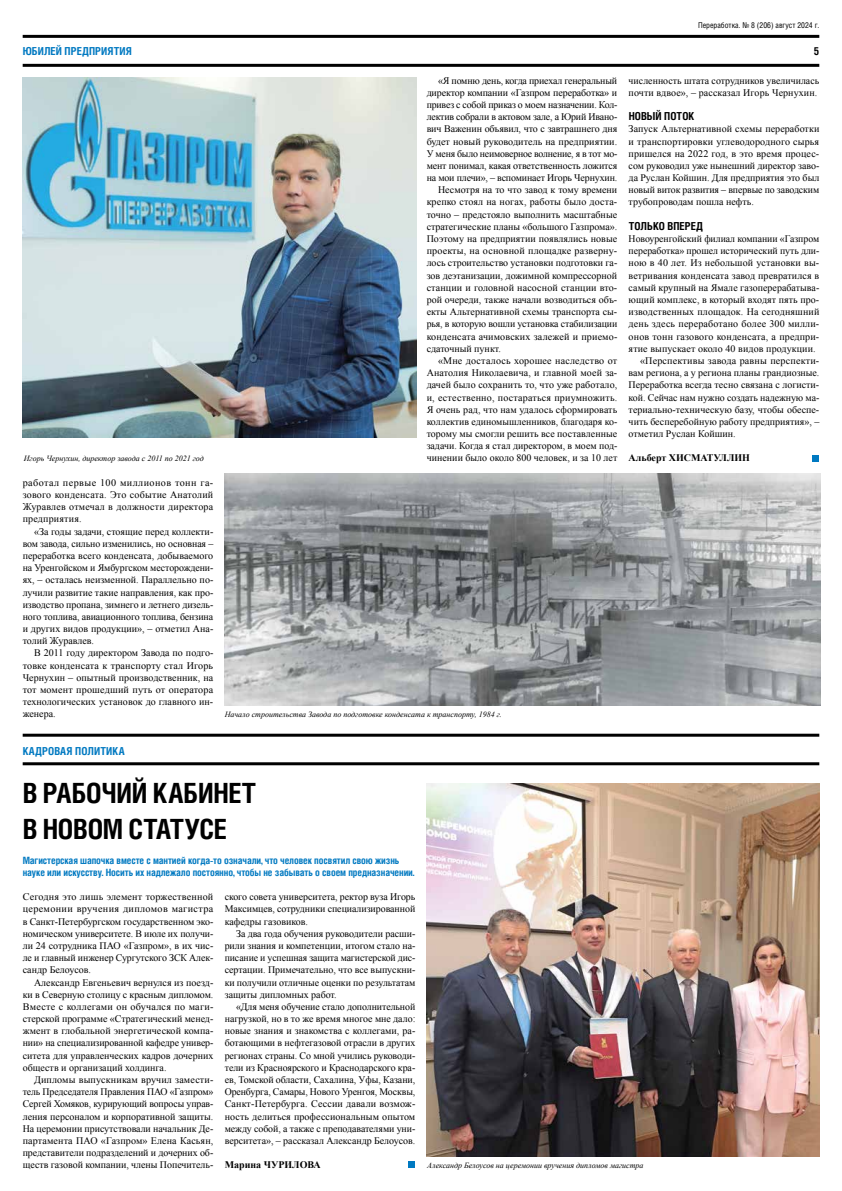
<style>
.page{position:relative;width:842px;height:1191px;background:#fff}
.page>*{position:absolute;margin:0;border:0;box-sizing:border-box;transform-origin:0 0}
.t1{font:700 condensed 27.9px/36.5px "Helios C Cn";letter-spacing:-.01em;color:#000}
.t2{font:700 condensed 11px "Helios";letter-spacing:.01em;color:#0079c1}
.t3{font:700 11px "Helios Cond";letter-spacing:.005em;color:#000}
.t4{font:700 condensed 11px "Helios";color:#000}
.t5{font:10px/12.2px "Times New Roman";color:#000;text-align:justify}
.t6{font:700 condensed 10px/12.2px "Helios C Cn";letter-spacing:-.01em;color:#0079c1}
.t7{font:10px "Times New Roman";letter-spacing:-.02em;color:#000}
.t8{font:10px "Times New Roman";letter-spacing:.02em;color:#000}
.t9{font:700 10px "Times New Roman";color:#000}
.t10{font:italic 8px "Times New Roman";color:#000}
.t11{font:condensed 8px "Helios";color:#000}
</style>
<div class="page">
<hr style="left:23px;top:64px;width:796px;height:3px;background:#000">
<hr style="left:23px;top:35px;width:796px;height:3px;background:#000">
<div style="left:812px;top:454px;width:7px;height:7px;background:#0079c1"></div>
<img style="left:23px;top:78px;width:393px;height:359px">
<img style="left:225px;top:473px;width:595px;height:232px">
<div style="left:409px;top:1161px;width:6px;height:7px;background:#0079c1"></div>
<img style="left:427px;top:783px;width:392px;height:373px">
<hr style="left:23px;top:762px;width:796px;height:3px;background:#000">
<hr style="left:23px;top:733px;width:796px;height:3px;background:#000">
<p class="t11" style="left:698px;top:21px;width:123px">Переработка. № 8 (206) август 2024 г.</p>
<p class="t2" style="left:23px;top:44px;width:111px">ЮБИЛЕЙ ПРЕДПРИЯТИЯ</p>
<p class="t4" style="left:814px;top:44px;width:7px">5</p>
<p class="t5" style="left:438px;top:74px;width:181px">«Я помню день, когда приехал генеральный</p>
<p class="t5" style="left:427px;top:86px;width:192px">директор компании «Газпром переработка» и</p>
<p class="t7" style="left:427px;top:98px;width:192px">привез с собой приказ о моем назначении. Кол-</p>
<p class="t5" style="left:427px;top:111px;width:192px">лектив собрали в актовом зале, а Юрий Ивано-</p>
<p class="t5" style="left:427px;top:123px;width:192px">вич Важенин объявил, что с завтрашнего дня</p>
<p class="t5" style="left:427px;top:135px;width:192px">будет новый руководитель на предприятии.</p>
<p class="t7" style="left:427px;top:147px;width:192px">У меня было неимоверное волнение, я в тот мо-</p>
<p class="t5" style="left:427px;top:159px;width:192px">мент понимал, какая ответственность ложится</p>
<p class="t5" style="left:427px;top:171px;width:192px">на мои плечи», – вспоминает Игорь Чернухин.</p>
<p class="t5" style="left:438px;top:184px;width:181px">Несмотря на то что завод к тому времени</p>
<p class="t5" style="left:427px;top:196px;width:192px">крепко стоял на ногах, работы было доста-</p>
<p class="t5" style="left:427px;top:208px;width:192px">точно – предстояло выполнить масштабные</p>
<p class="t5" style="left:427px;top:220px;width:192px">стратегические планы «большого Газпрома».</p>
<p class="t5" style="left:427px;top:232px;width:192px">Поэтому на предприятии появлялись новые</p>
<p class="t5" style="left:427px;top:245px;width:192px">проекты, на основной площадке разверну-</p>
<p class="t5" style="left:427px;top:257px;width:192px">лось строительство установки подготовки га-</p>
<p class="t5" style="left:427px;top:269px;width:192px">зов деэтанизации, дожимной компрессорной</p>
<p class="t5" style="left:427px;top:281px;width:192px">станции и головной насосной станции вто-</p>
<p class="t5" style="left:427px;top:293px;width:192px">рой очереди, также начали возводиться объ-</p>
<p class="t5" style="left:427px;top:305px;width:192px">екты Альтернативной схемы транспорта сы-</p>
<p class="t5" style="left:427px;top:318px;width:192px">рья, в которую вошли установка стабилизации</p>
<p class="t5" style="left:427px;top:330px;width:192px">конденсата ачимовских залежей и приемо-</p>
<p class="t5" style="left:427px;top:342px;width:76px">сдаточный пункт.</p>
<p class="t8" style="left:438px;top:354px;width:181px">«Мне досталось хорошее наследство от</p>
<p class="t5" style="left:427px;top:366px;width:192px">Анатолия Николаевича, и главной моей за-</p>
<p class="t5" style="left:427px;top:379px;width:192px">дачей было сохранить то, что уже работало,</p>
<p class="t5" style="left:427px;top:391px;width:192px">и, естественно, постараться приумножить.</p>
<p class="t5" style="left:427px;top:403px;width:192px">Я очень рад, что нам удалось сформировать</p>
<p class="t5" style="left:427px;top:415px;width:192px">коллектив единомышленников, благодаря ко-</p>
<p class="t5" style="left:427px;top:427px;width:192px">торому мы смогли решить все поставленные</p>
<p class="t5" style="left:427px;top:439px;width:192px">задачи. Когда я стал директором, в моем под-</p>
<p class="t5" style="left:427px;top:452px;width:192px">чинении было около 800 человек, и за 10 лет</p>
<p class="t5" style="left:629px;top:74px;width:192px">численность штата сотрудников увеличилась почти вдвое», – рассказал Игорь Чернухин.</p>
<p class="t3" style="left:629px;top:109px;width:67px">НОВЫЙ ПОТОК</p>
<p class="t5" style="left:629px;top:123px;width:192px">Запуск Альтернативной схемы переработки и транспортировки углеводородного сырья пришелся на 2022 год, в это время процес&shy;сом руководил уже нынешний директор заво&shy;да Руслан Койшин. Для предприятия это был новый виток развития – впервые по заводским трубопроводам пошла нефть.</p>
<p class="t3" style="left:629px;top:218px;width:76px">ТОЛЬКО ВПЕРЕД</p>
<p class="t5" style="left:629px;top:232px;width:192px">Новоуренгойский филиал компании «Газпром</p>
<p class="t5" style="left:629px;top:245px;width:192px">переработка» прошел исторический путь дли-</p>
<p class="t5" style="left:629px;top:257px;width:192px">ною в 40 лет. Из небольшой установки вы-</p>
<p class="t5" style="left:629px;top:269px;width:192px">ветривания конденсата завод превратился в</p>
<p class="t5" style="left:629px;top:281px;width:192px">самый крупный на Ямале газоперерабатыва-</p>
<p class="t5" style="left:629px;top:293px;width:192px">ющий комплекс, в который входят пять про-</p>
<p class="t5" style="left:629px;top:305px;width:192px">изводственных площадок. На сегодняшний</p>
<p class="t5" style="left:629px;top:318px;width:192px">день здесь переработано более 300 милли-</p>
<p class="t5" style="left:629px;top:330px;width:192px">онов тонн газового конденсата, а предпри-</p>
<p class="t5" style="left:629px;top:342px;width:188px">ятие выпускает около 40 видов продукции.</p>
<p class="t5" style="left:640px;top:354px;width:181px">«Перспективы завода равны перспекти-</p>
<p class="t5" style="left:629px;top:366px;width:192px">вам региона, а у региона планы грандиозные.</p>
<p class="t5" style="left:629px;top:379px;width:192px">Переработка всегда тесно связана с логисти-</p>
<p class="t5" style="left:629px;top:391px;width:192px">кой. Сейчас нам нужно создать надежную ма-</p>
<p class="t5" style="left:629px;top:403px;width:192px">териально-техническую базу, чтобы обеспе-</p>
<p class="t5" style="left:629px;top:415px;width:192px">чить бесперебойную работу предприятия», –</p>
<p class="t5" style="left:629px;top:427px;width:108px">отметил Руслан Койшин.</p>
<p class="t10" style="left:24px;top:453px;width:181px">Игорь Чернухин, директор завода с 2011 по 2021 год</p>
<p class="t9" style="left:629px;top:451px;width:123px">Альберт ХИСМАТУЛЛИН</p>
<p class="t5" style="left:23px;top:476px;width:192px">работал первые 100 миллионов тонн га&shy;зового конденсата. Это событие Анатолий Журавлев отмечал в должности директора предприятия.</p>
<p class="t5" style="left:23px;top:525px;width:192px;text-indent:11px">«За годы задачи, стоящие перед коллекти&shy;вом завода, сильно изменились, но основная – переработка всего конденсата, добываемого на Уренгойском и Ямбургском месторождени&shy;ях, – осталась неизменной. Параллельно по&shy;лучили развитие такие направления, как про&shy;изводство пропана, зимнего и летнего дизель&shy;ного топлива, авиационного топлива, бензина и других видов продукции», – отметил Ана&shy;толий Журавлев.</p>
<p class="t5" style="left:23px;top:647px;width:192px;text-indent:11px">В 2011 году директором Завода по подго&shy;товке конденсата к транспорту стал Игорь Чернухин – опытный производственник, на тот момент прошедший путь от оператора технологических установок до главного ин&shy;женера.</p>
<p class="t2" style="left:23px;top:744px;width:104px">КАДРОВАЯ ПОЛИТИКА</p>
<p class="t10" style="left:225px;top:709px;width:279px">Начало строительства Завода по подготовке конденсата к транспорту, 1984 г.</p>
<h1 class="t1" style="left:23px;top:773px;width:235px">В РАБОЧИЙ КАБИНЕТ<br>В НОВОМ СТАТУСЕ</h1>
<p class="t6" style="left:23px;top:853px;width:393px">Магистерская шапочка вместе с мантией когда-то означали, что человек посвятил свою жизнь науке или искусству. Носить их надлежало постоянно, чтобы не забывать о своем предназначении.</p>
<p class="t5" style="left:23px;top:890px;width:192px">Сегодня это лишь элемент торжественной церемонии вручения дипломов магистра в Санкт-Петербургском государственном эко&shy;номическом университете. В июле их получи&shy;ли 24 сотрудника ПАО «Газпром», в их чис&shy;ле и главный инженер Сургутского ЗСК Алек&shy;сандр Белоусов.</p>
<p class="t5" style="left:23px;top:976px;width:192px;text-indent:11px">Александр Евгеньевич вернулся из поезд&shy;ки в Северную столицу с красным дипломом.<br>Вместе с коллегами он обучался по маги&shy;стерской программе «Стратегический менед&shy;жмент в глобальной энергетической компа&shy;нии» на специализированной кафедре универ&shy;ситета для управленческих кадров дочерних обществ и организаций холдинга.</p>
<p class="t5" style="left:23px;top:1073px;width:192px;text-indent:11px">Дипломы выпускникам вручил замести&shy;тель Председателя Правления ПАО «Газпром» Сергей Хомяков, курирующий вопросы управ&shy;ления персоналом и корпоративной защиты.<br>На церемонии присутствовали начальник Де&shy;партамента ПАО «Газпром» Елена Касьян, представители подразделений и дочерних об&shy;ществ газовой компании, члены Попечитель-</p>
<p class="t5" style="left:225px;top:890px;width:192px">ского совета университета, ректор вуза Игорь Максимцев, сотрудники специализированной кафедры газовиков.</p>
<p class="t5" style="left:225px;top:927px;width:192px;text-indent:11px">За два года обучения руководители расши&shy;рили знания и компетенции, итогом стало на&shy;писание и успешная защита магистерской дис&shy;сертации. Примечательно, что все выпускни&shy;ки получили отличные оценки по результатам защиты дипломных работ.</p>
<p class="t5" style="left:225px;top:1000px;width:192px;text-indent:11px">«Для меня обучение стало дополнительной нагрузкой, но в то же время многое мне дало: новые знания и знакомства с коллегами, ра&shy;ботающими в нефтегазовой отрасли в других регионах страны. Со мной учились руководи&shy;тели из Красноярского и Краснодарского кра&shy;ев, Томской области, Сахалина, Уфы, Казани, Оренбурга, Самары, Нового Уренгоя, Москвы, Санкт-Петербурга. Сессии давали возмож&shy;ность делиться профессиональным опытом между собой, а также с преподавателями уни&shy;верситета», – рассказал Александр Белоусов.</p>
<p class="t9" style="left:225px;top:1158px;width:98px">Марина ЧУРИЛОВА</p>
<p class="t10" style="left:427px;top:1160px;width:218px">Александр Белоусов на церемонии вручения дипломов магистра</p>
</div>
